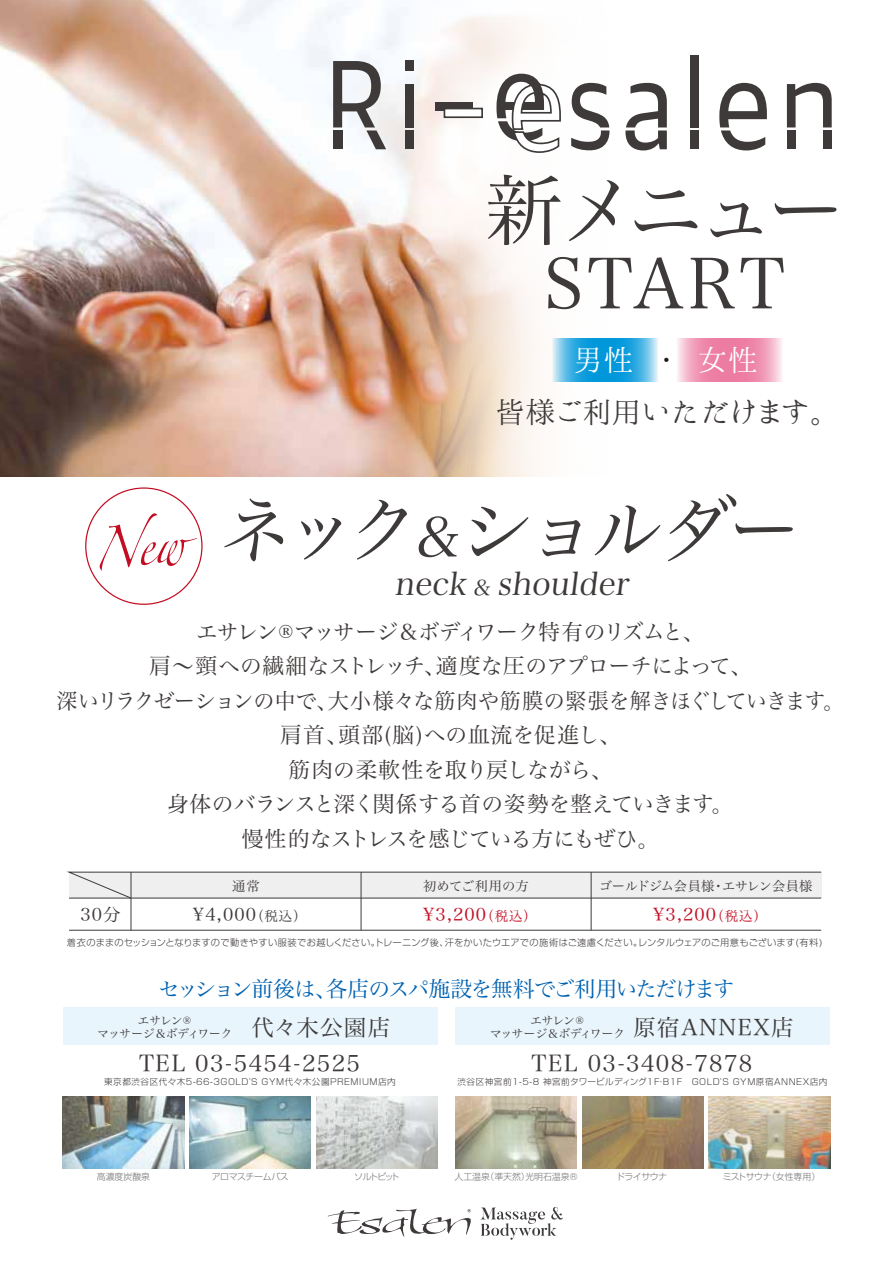
<style>
.page{position:relative;width:893px;height:1263px;background:#fff}
.page>*{position:absolute;margin:0;border:0;box-sizing:border-box;transform-origin:0 0}
.t1{font:78.45px "Hira Min Pro W3";letter-spacing:-.105em;color:#3e3a39}
.t2{font:72.75px "Hira Min Pro W3";color:#3e3a39}
.t3{font:69.75px "Hira Min Pro W3";letter-spacing:.06em;color:#3e3a39}
.t4{font:32.7px "Hannari Mincho";letter-spacing:-.1em;color:#3e3a39}
.t5{font:32.55px "Hannari Mincho";color:#fff}
.t6{font:31.95px "Hira Min Pro W3";color:#3e3a39}
.t7{font:22.8px "Hira Min Pro W3";letter-spacing:.06em;color:#3e3a39}
.t8{font:22.5px "Hira Min Pro W3";letter-spacing:.06em;color:#3e3a39}
.t9{font:21.75px/34.5px "Hira Min Pro W3";letter-spacing:-.03em;color:#3e3a39;text-align:center}
.t10{font:21.75px "Hira Min Pro W3";letter-spacing:-.07em;color:#0062b1}
.t11{font:17.4px "Hira Min Pro W3";letter-spacing:.06em;color:#c30d23}
.t12{font:17.4px "Hira Min Pro W3";letter-spacing:.06em;color:#3e3a39}
.t13{font:13.2px "Hira Min Pro W3";letter-spacing:-.01em;color:#3e3a39}
.t14{font:13.2px "Hira Min Pro W3";letter-spacing:.01em;color:#3e3a39}
.t15{font:12px/12.8px "Hira Min Pro W3";letter-spacing:-.07em;color:#3e3a39;text-align:center}
.t16{font:300 9.3px "Shin Go Pro";letter-spacing:.015em;color:#3e3a39}
.t17{font:300 8.85px "Shin Go Pro";letter-spacing:-.035em;color:#727171}
.t18{font:300 8.85px "Shin Go Pro";color:#727171}
.t19{font:300 8.55px "Shin Go Pro";letter-spacing:.06em;color:#3e3a39}
.s1{font-size:32.7px;color:#231815}
.s2{font-size:54.75px}
.s3{font-size:21.45px}
.s4{font-size:13.5px}
</style>
<div class="page">
<svg style="left:67px;top:872px;width:754px;height:26px"></svg>
<hr style="left:69px;top:898px;width:752px;height:1px;background:#3e3a39">
<hr style="left:69px;top:930px;width:752px;height:1px;background:#3e3a39">
<hr style="left:591px;top:872px;width:1px;height:58px;background:#3e3a39">
<hr style="left:361px;top:872px;width:1px;height:58px;background:#3e3a39">
<hr style="left:131px;top:872px;width:1px;height:58px;background:#3e3a39">
<svg style="left:100px;top:513px;width:97px;height:58px"></svg>
<svg style="left:480px;top:1207px;width:83px;height:33px"></svg>
<svg style="left:328px;top:1208px;width:143px;height:29px"></svg>
<div style="left:455px;top:1008px;width:375px;height:37px;background:#e8f5fd"></div>
<img style="left:455px;top:1096px;width:121px;height:72px">
<img style="left:582px;top:1096px;width:121px;height:72px">
<img style="left:709px;top:1096px;width:121px;height:72px">
<div style="left:63px;top:1008px;width:375px;height:37px;background:#e8f5fd"></div>
<img style="left:63px;top:1096px;width:121px;height:72px">
<img style="left:190px;top:1096px;width:121px;height:72px">
<img style="left:316px;top:1096px;width:122px;height:72px">
<img style="left:0;top:0;width:404px;height:476px">
<svg style="left:404px;top:7px;width:280px;height:470px"></svg>
<svg style="left:333px;top:61px;width:53px;height:88px"></svg>
<div style="left:333px;top:130px;width:9px;height:19px;background:#3e3a39"></div>
<div style="left:405px;top:61px;width:9px;height:10px;background:#3e3a39"></div>
<div style="left:405px;top:84px;width:9px;height:43px;background:#3e3a39"></div>
<div style="left:405px;top:130px;width:9px;height:19px;background:#3e3a39"></div>
<div style="left:435px;top:102px;width:38px;height:9px;background:#3e3a39"></div>
<svg style="left:571px;top:83px;width:38px;height:67px"></svg>
<svg style="left:625px;top:83px;width:42px;height:67px"></svg>
<div style="left:690px;top:55px;width:9px;height:72px;background:#3e3a39"></div>
<div style="left:690px;top:130px;width:9px;height:19px;background:#3e3a39"></div>
<svg style="left:719px;top:83px;width:48px;height:67px"></svg>
<div style="left:823px;top:130px;width:9px;height:19px;background:#3e3a39"></div>
<div style="left:787px;top:130px;width:9px;height:19px;background:#3e3a39"></div>
<svg style="left:787px;top:83px;width:45px;height:44px"></svg>
<div style="left:444px;top:108px;width:39px;height:10px;background:#fff;border:2px solid #3e3a39"></div>
<svg style="left:496px;top:74px;width:66px;height:80px"></svg>
<svg style="left:551px;top:339px;width:107px;height:42px;background:#3cb0e2"></svg>
<svg style="left:675px;top:339px;width:107px;height:42px;background:#f09bb8"></svg>
<h1 class="t1" style="left:485px;top:144px;width:361px">新メニュー</h1>
<h3 class="t3" style="left:544px;top:225px;width:242px">START</h3>
<h3 class="t5" style="left:574px;top:343px;width:189px">男性<span class="s1">・</span>女性</h3>
<h3 class="t4" style="left:496px;top:394px;width:349px">皆様ご利用いただけます。</h3>
<h2 class="t2" style="left:217px;top:468px;width:595px">ネック<span class="s2">＆</span>ショルダー</h2>
<h3 class="t6" style="left:394px;top:557px;width:241px">neck <span class="s3">&amp;</span> shoulder</h3>
<p class="t9" style="left:57px;top:612px;width:789px">エサレン®マッサージ＆ボディワーク特有のリズムと、<br>肩～頸への繊細なストレッチ、適度な圧のアプローチによって、<br>深いリラクゼーションの中で、大小様々な筋肉や筋膜の緊張を解きほぐしていきます。肩首、頭部(脳)への血流を促進し、<br>筋肉の柔軟性を取り戻しながら、<br>身体のバランスと深く関係する首の姿勢を整えていきます。<br>慢性的なストレスを感じている方にもぜひ。</p>
<p class="t12" style="left:81px;top:900px;width:42px">30分</p>
<p class="t13" style="left:232px;top:875px;width:29px">通常</p>
<p class="t12" style="left:193px;top:900px;width:115px">¥4,000<span class="s4">（税込）</span></p>
<p class="t14" style="left:423px;top:875px;width:107px">初めてご利用の方</p>
<p class="t11" style="left:423px;top:900px;width:115px">¥3,200<span class="s4">（税込）</span></p>
<p class="t13" style="left:599px;top:875px;width:215px">ゴールドジム会員様・エサレン会員様</p>
<p class="t11" style="left:653px;top:900px;width:115px">¥3,200<span class="s4">（税込）</span></p>
<p class="t16" style="left:67px;top:935px;width:757px">着衣のままのセッションとなりますので動きやすい服装でお越しください。トレーニング後、汗をかいたウエアでの施術はご遠慮ください。レンタルウェアのご用意もございます(有料)</p>
<p class="t10" style="left:159px;top:971px;width:577px">セッション前後は、各店のスパ施設を無料でご利用いただけます</p>
<p class="t15" style="left:97px;top:1013px;width:137px">エサレン®<br>マッサージ＆ボディワーク</p>
<p class="t8" style="left:252px;top:1008px;width:140px">代々木公園店</p>
<p class="t15" style="left:490px;top:1013px;width:137px">エサレン®<br>マッサージ＆ボディワーク</p>
<p class="t8" style="left:633px;top:1008px;width:162px">原宿ANNEX店</p>
<p class="t7" style="left:139px;top:1044px;width:222px">TEL 03-5454-2525</p>
<p class="t19" style="left:104px;top:1075px;width:293px">東京都渋谷区代々木5-66-3GOLD'S GYM代々木公園PREMIUM店内</p>
<p class="t7" style="left:532px;top:1044px;width:222px">TEL 03-3408-7878</p>
<p class="t19" style="left:457px;top:1075px;width:371px">渋谷区神宮前1-5-8 神宮前タワービルディング1F・B1F　GOLD'S GYM原宿ANNEX店内</p>
<p class="t17" style="left:97px;top:1170px;width:55px">高濃度炭酸泉</p>
<p class="t17" style="left:212px;top:1170px;width:78px">アロマスチームバス</p>
<p class="t17" style="left:354px;top:1170px;width:47px">ソルトピット</p>
<p class="t18" style="left:454px;top:1170px;width:124px">人工温泉（準天然）光明石温泉®</p>
<p class="t17" style="left:616px;top:1170px;width:52px">ドライサウナ</p>
<p class="t17" style="left:723px;top:1170px;width:99px">ミストサウナ（女性専用）</p>
</div>
